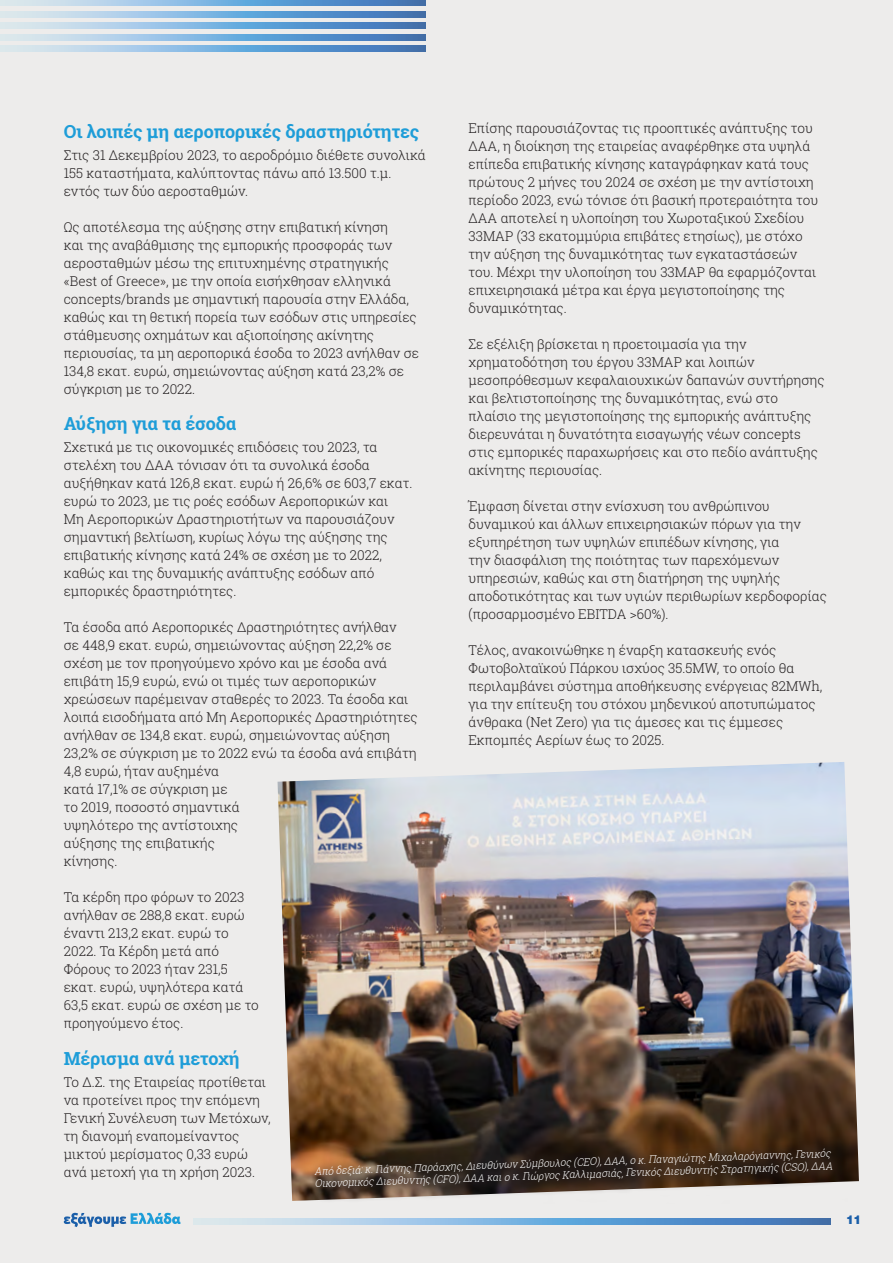
<style>
.page{position:relative;width:893px;height:1263px;background:#edeceb}
.page>*{position:absolute;margin:0;border:0;box-sizing:border-box;transform-origin:0 0}
.t1{font:700 18px "Roboto Slab";letter-spacing:-.01em;color:#1e9dd8}
.t2{font:300 13.5px/18px "Roboto Slab";color:#231f20}
.t3{font:900 12px "UB Helvetica";color:#1b5fa9}
.t4{font:italic 300 10.5px/12.3px "Roboto Slab";color:#fff;scale:.95 1}
</style>
<div class="page">
<svg style="left:0;top:0;width:426px;height:6px"></svg>
<svg style="left:0;top:23px;width:426px;height:6px"></svg>
<svg style="left:0;top:46px;width:426px;height:5px"></svg>
<svg style="left:0;top:11px;width:426px;height:6px"></svg>
<svg style="left:0;top:34px;width:426px;height:6px"></svg>
<svg style="left:64px;top:1213px;width:117px;height:14px"></svg>
<svg style="left:194px;top:1219px;width:637px;height:5px"></svg>
<img style="left:278px;top:762px;width:581px;height:439px">
<svg style="left:305px;top:1139px;width:543px;height:62px"></svg>
<p class="t2" style="left:468px;top:119px;width:351px">Επίσης παρουσιάζοντας τις προοπτικές ανάπτυξης του ΔΑΑ, η διοίκηση της εταιρείας αναφέρθηκε στα υψηλά επίπεδα επιβατικής κίνησης καταγράφηκαν κατά τους πρώτους 2 μήνες του 2024 σε σχέση με την αντίστοιχη περίοδο 2023, ενώ τόνισε ότι βασική προτεραιότητα του ΔΑΑ αποτελεί η υλοποίηση του Χωροταξικού Σχεδίου 33MAP (33 εκατομμύρια επιβάτες ετησίως), με στόχο την αύξηση της δυναμικότητας των εγκαταστάσεών του. Μέχρι την υλοποίηση του 33MAP θα εφαρμόζονται επιχειρησιακά μέτρα και έργα μεγιστοποίησης της δυναμικότητας.</p>
<p class="t2" style="left:468px;top:335px;width:358px">Σε εξέλιξη βρίσκεται η προετοιμασία για την χρηματοδότηση του έργου 33MAP και λοιπών μεσοπρόθεσμων κεφαλαιουχικών δαπανών συντήρησης και βελτιστοποίησης της δυναμικότητας, ενώ στο πλαίσιο της μεγιστοποίησης της εμπορικής ανάπτυξης διερευνάται η δυνατότητα εισαγωγής νέων concepts στις εμπορικές παραχωρήσεις και στο πεδίο ανάπτυξης ακίνητης περιουσίας.</p>
<p class="t2" style="left:468px;top:497px;width:360px">Έμφαση δίνεται στην ενίσχυση του ανθρώπινου δυναμικού και άλλων επιχειρησιακών πόρων για την εξυπηρέτηση των υψηλών επιπέδων κίνησης, για<br>την διασφάλιση της ποιότητας των παρεχόμενων υπηρεσιών, καθώς και στη διατήρηση της υψηλής αποδοτικότητας και των υγιών περιθωρίων κερδοφορίας (προσαρμοσμένο EBITDA &gt;60%).</p>
<p class="t2" style="left:468px;top:641px;width:355px">Τέλος, ανακοινώθηκε η έναρξη κατασκευής ενός Φωτοβολταϊκού Πάρκου ισχύος 35.5MW, το οποίο θα περιλαμβάνει σύστημα αποθήκευσης ενέργειας 82MWh, για την επίτευξη του στόχου μηδενικού αποτυπώματος άνθρακα (Net Zero) για τις άμεσες και τις έμμεσες Εκπομπές Αερίων έως το 2025.</p>
<h1 class="t1" style="left:64px;top:119px;width:357px">Οι λοιπές μη αεροπορικές δραστηριότητες</h1>
<p class="t2" style="left:64px;top:146px;width:364px">Στις 31 Δεκεμβρίου 2023, το αεροδρόμιο διέθετε συνολικά<br>155 καταστήματα, καλύπτοντας πάνω από 13.500 τ.μ. εντός των δύο αεροσταθμών.</p>
<p class="t2" style="left:64px;top:218px;width:357px">Ως αποτέλεσμα της αύξησης στην επιβατική κίνηση<br>και της αναβάθμισης της εμπορικής προσφοράς των αεροσταθμών μέσω της επιτυχημένης στρατηγικής «Best of Greece», με την οποία εισήχθησαν ελληνικά concepts/brands με σημαντική παρουσία στην Ελλάδα, καθώς και τη θετική πορεία των εσόδων στις υπηρεσίες στάθμευσης οχημάτων και αξιοποίησης ακίνητης περιουσίας, τα μη αεροπορικά έσοδα το 2023 ανήλθαν σε 134,8 εκατ. ευρώ, σημειώνοντας αύξηση κατά 23,2% σε σύγκριση με το 2022.</p>
<h1 class="t1" style="left:64px;top:411px;width:174px">Αύξηση για τα έσοδα</h1>
<p class="t2" style="left:64px;top:438px;width:350px">Σχετικά με τις οικονομικές επιδόσεις του 2023, τα στελέχη του ΔΑΑ τόνισαν ότι τα συνολικά έσοδα αυξήθηκαν κατά 126,8 εκατ. ευρώ ή 26,6% σε 603,7 εκατ. ευρώ το 2023, με τις ροές εσόδων Αεροπορικών και<br>Μη Αεροπορικών Δραστηριοτήτων να παρουσιάζουν σημαντική βελτίωση, κυρίως λόγω της αύξησης της επιβατικής κίνησης κατά 24% σε σχέση με το 2022, καθώς και της δυναμικής ανάπτυξης εσόδων από εμπορικές δραστηριότητες.</p>
<p class="t2" style="left:64px;top:618px;width:355px">Τα έσοδα από Αεροπορικές Δραστηριότητες ανήλθαν<br>σε 448,9 εκατ. ευρώ, σημειώνοντας αύξηση 22,2% σε σχέση με τον προηγούμενο χρόνο και με έσοδα ανά επιβάτη 15,9 ευρώ, ενώ οι τιμές των αεροπορικών χρεώσεων παρέμειναν σταθερές το 2023. Τα έσοδα και λοιπά εισοδήματα από Μη Αεροπορικές Δραστηριότητες ανήλθαν σε 134,8 εκατ. ευρώ, σημειώνοντας αύξηση 23,2% σε σύγκριση με το 2022 ενώ τα έσοδα ανά επιβάτη 4,8 ευρώ, ήταν αυξημένα<br>κατά 17,1% σε σύγκριση με<br>το 2019, ποσοστό σημαντικά<br>υψηλότερο της αντίστοιχης<br>αύξησης της επιβατικής<br>κίνησης.</p>
<p class="t2" style="left:64px;top:888px;width:197px">Τα κέρδη προ φόρων το 2023 ανήλθαν σε 288,8 εκατ. ευρώ έναντι 213,2 εκατ. ευρώ το<br>2022. Τα Κέρδη μετά από<br>Φόρους το 2023 ήταν 231,5 εκατ. ευρώ, υψηλότερα κατά<br>63,5 εκατ. ευρώ σε σχέση με το προηγούμενο έτος.</p>
<h1 class="t1" style="left:64px;top:1046px;width:177px">Μέρισμα ανά μετοχή</h1>
<p class="t2" style="left:64px;top:1072px;width:208px">Το Δ.Σ. της Εταιρείας προτίθεται να προτείνει προς την επόμενη<br>Γενική Συνέλευση των Μετόχων, τη διανομή εναπομείναντος μικτού μερίσματος 0,33 ευρώ ανά μετοχή για τη χρήση 2023.</p>
<p class="t4" style="left:314px;top:1165px;width:547px;rotate:-2deg">Από δεξιά: κ. Γιάννης Παράσχης, Διευθύνων Σύμβουλος (CEO), ΔΑΑ, ο κ. Παναγιώτης Μιχαλαρόγιαννης, Γενικός<br>Οικονομικός Διευθυντής (CFO), ΔΑΑ και ο κ. Γιώργος Καλλιμασιάς, Γενικός Διευθυντής Στρατηγικής (CSO), ΔΑΑ</p>
<p class="t3" style="left:846px;top:1212px;width:17px">11</p>
</div>
